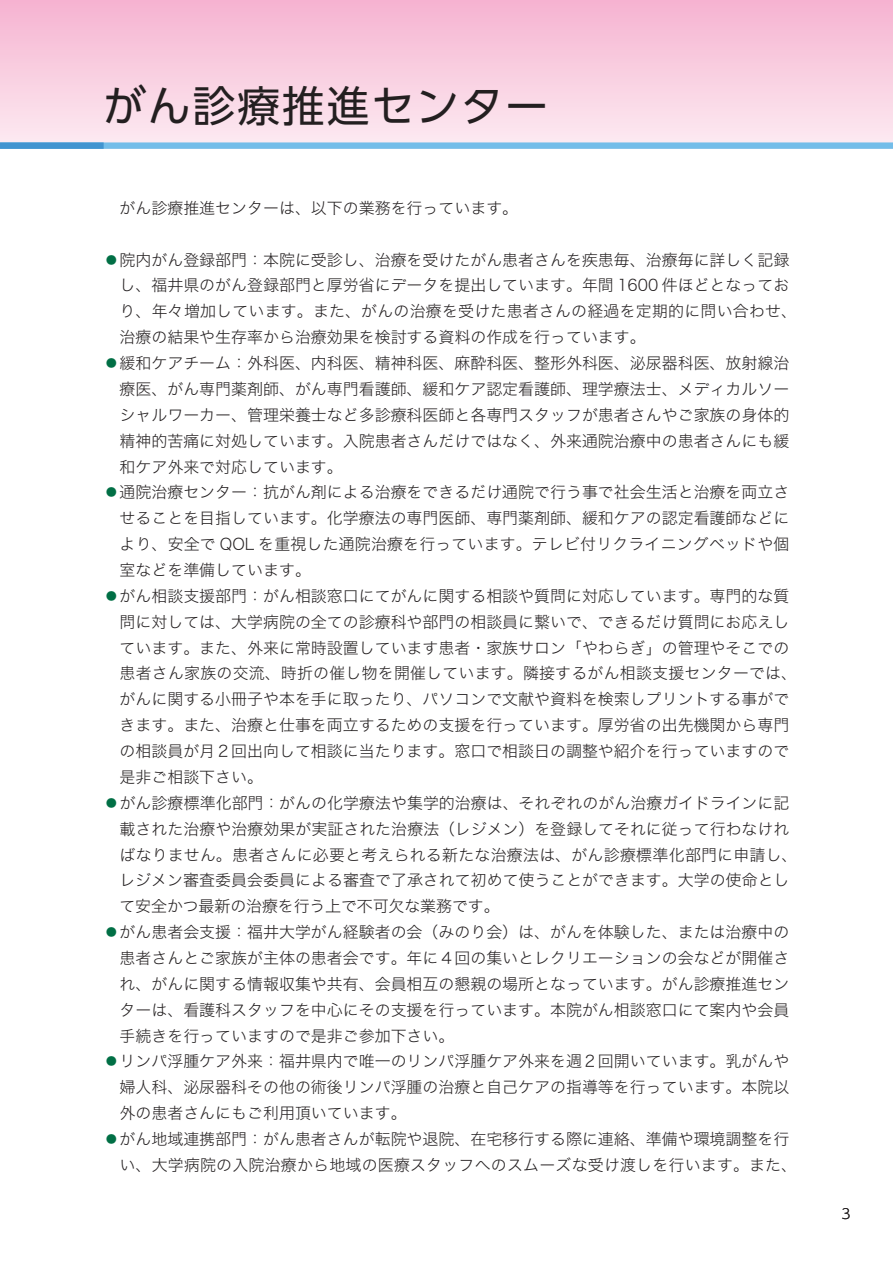
<style>
.page{position:relative;width:893px;height:1263px;background:#fff}
.page>*{position:absolute;margin:0;border:0;box-sizing:border-box;transform-origin:0 0}
.t1{font:42.45px "UD Shin Go Pr 6";letter-spacing:.05em;color:#231f20}
.t2{font:15.9px "Hira Kaku Std W2";color:#231f20}
.t3{font:300 13.8px "UD Shin Go Pr 6";color:#231f20}
.s1{font-family:"UD Shin Go Pr 6";font-weight:300;color:#016f45}
</style>
<div class="page">
<div style="left:0;top:0;width:893px;height:149px;background:linear-gradient(to bottom,#f6b3d1,#fcecf2)"></div>
<div style="left:0;top:142px;width:893px;height:7px;background:#73bde9"></div>
<div style="left:0;top:142px;width:104px;height:7px;background:#4194d0"></div>
<h1 class="t1" style="left:104px;top:72px;width:446px">がん診療推進センター</h1>
<p class="t2" style="left:104px;top:196px;width:416px">　がん診療推進センターは、以下の業務を行っています。</p>
<p class="t2" style="left:104px;top:248px;width:687px"><span class="s1">⃝</span>院内がん登録部門：本院に受診し、治療を受けたがん患者さんを疾患毎、治療毎に詳しく記録</p>
<p class="t2" style="left:120px;top:274px;width:671px">し、福井県のがん登録部門と厚労省にデータを提出しています。年間 1600 件ほどとなってお</p>
<p class="t2" style="left:120px;top:299px;width:679px">り、年々増加しています。また、がんの治療を受けた患者さんの経過を定期的に問い合わせ、</p>
<p class="t2" style="left:120px;top:325px;width:528px">治療の結果や生存率から治療効果を検討する資料の作成を行っています。</p>
<p class="t2" style="left:104px;top:351px;width:687px"><span class="s1">⃝</span>緩和ケアチーム：外科医、内科医、精神科医、麻酔科医、整形外科医、泌尿器科医、放射線治</p>
<p class="t2" style="left:120px;top:377px;width:671px">療医、がん専門薬剤師、がん専門看護師、緩和ケア認定看護師、理学療法士、メディカルソー</p>
<p class="t2" style="left:120px;top:403px;width:671px">シャルワーカー、管理栄養士など多診療科医師と各専門スタッフが患者さんやご家族の身体的</p>
<p class="t2" style="left:120px;top:429px;width:671px">精神的苦痛に対処しています。入院患者さんだけではなく、外来通院治療中の患者さんにも緩</p>
<p class="t2" style="left:120px;top:455px;width:225px">和ケア外来で対応しています。</p>
<p class="t2" style="left:104px;top:480px;width:687px"><span class="s1">⃝</span>通院治療センター：抗がん剤による治療をできるだけ通院で行う事で社会生活と治療を両立さ</p>
<p class="t2" style="left:120px;top:506px;width:671px">せることを目指しています。化学療法の専門医師、専門薬剤師、緩和ケアの認定看護師などに</p>
<p class="t2" style="left:120px;top:532px;width:671px">より、安全で QOL を重視した通院治療を行っています。テレビ付リクライニングベッドや個</p>
<p class="t2" style="left:120px;top:558px;width:193px">室などを準備しています。</p>
<p class="t2" style="left:104px;top:584px;width:687px"><span class="s1">⃝</span>がん相談支援部門：がん相談窓口にてがんに関する相談や質問に対応しています。専門的な質</p>
<p class="t2" style="left:120px;top:610px;width:671px">問に対しては、大学病院の全ての診療科や部門の相談員に繋いで、できるだけ質問にお応えし</p>
<p class="t2" style="left:120px;top:636px;width:671px">ています。また、外来に常時設置しています患者・家族サロン「やわらぎ」の管理やそこでの</p>
<p class="t2" style="left:120px;top:661px;width:679px">患者さん家族の交流、時折の催し物を開催しています。隣接するがん相談支援センターでは、</p>
<p class="t2" style="left:120px;top:687px;width:671px">がんに関する小冊子や本を手に取ったり、パソコンで文献や資料を検索しプリントする事がで</p>
<p class="t2" style="left:120px;top:713px;width:671px">きます。また、治療と仕事を両立するための支援を行っています。厚労省の出先機関から専門</p>
<p class="t2" style="left:120px;top:739px;width:671px">の相談員が月 2 回出向して相談に当たります。窓口で相談日の調整や紹介を行っていますので</p>
<p class="t2" style="left:120px;top:765px;width:145px">是非ご相談下さい。</p>
<p class="t2" style="left:104px;top:791px;width:687px"><span class="s1">⃝</span>がん診療標準化部門：がんの化学療法や集学的治療は、それぞれのがん治療ガイドラインに記</p>
<p class="t2" style="left:120px;top:817px;width:671px">載された治療や治療効果が実証された治療法（レジメン）を登録してそれに従って行わなけれ</p>
<p class="t2" style="left:119px;top:843px;width:679px">ばなりません。患者さんに必要と考えられる新たな治療法は、がん診療標準化部門に申請し、</p>
<p class="t2" style="left:119px;top:868px;width:671px">レジメン審査委員会委員による審査で了承されて初めて使うことができます。大学の使命とし</p>
<p class="t2" style="left:120px;top:894px;width:382px">て安全かつ最新の治療を行う上で不可欠な業務です。</p>
<p class="t2" style="left:104px;top:920px;width:687px"><span class="s1">⃝</span>がん患者会支援：福井大学がん経験者の会（みのり会）は、がんを体験した、または治療中の</p>
<p class="t2" style="left:120px;top:946px;width:671px">患者さんとご家族が主体の患者会です。年に 4 回の集いとレクリエーションの会などが開催さ</p>
<p class="t2" style="left:120px;top:972px;width:671px">れ、がんに関する情報収集や共有、会員相互の懇親の場所となっています。がん診療推進セン</p>
<p class="t2" style="left:120px;top:998px;width:671px">ターは、看護科スタッフを中心にその支援を行っています。本院がん相談窓口にて案内や会員</p>
<p class="t2" style="left:120px;top:1024px;width:336px">手続きを行っていますので是非ご参加下さい。</p>
<p class="t2" style="left:104px;top:1049px;width:687px"><span class="s1">⃝</span>リンパ浮腫ケア外来：福井県内で唯一のリンパ浮腫ケア外来を週 2 回開いています。乳がんや</p>
<p class="t2" style="left:120px;top:1075px;width:671px">婦人科、泌尿器科その他の術後リンパ浮腫の治療と自己ケアの指導等を行っています。本院以</p>
<p class="t2" style="left:120px;top:1101px;width:289px">外の患者さんにもご利用頂いています。</p>
<p class="t2" style="left:104px;top:1127px;width:687px"><span class="s1">⃝</span>がん地域連携部門：がん患者さんが転院や退院、在宅移行する際に連絡、準備や環境調整を行</p>
<p class="t2" style="left:120px;top:1153px;width:679px">い、大学病院の入院治療から地域の医療スタッフへのスムーズな受け渡しを行います。また、</p>
<p class="t3" style="left:841px;top:1202px;width:11px">3</p>
</div>
